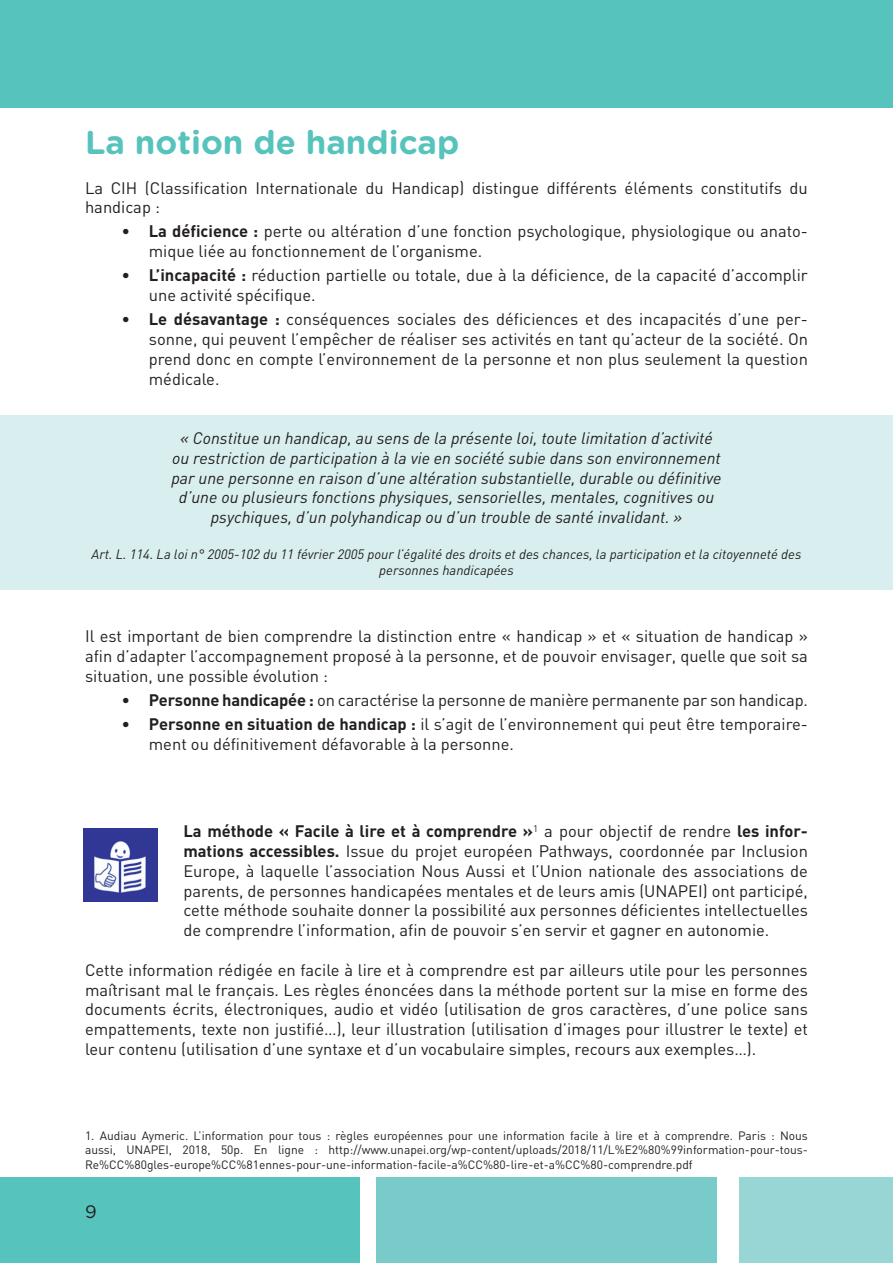
<style>
.page{position:relative;width:893px;height:1263px;background:#fff}
.page>*{position:absolute;margin:0;border:0;box-sizing:border-box;transform-origin:0 0}
.t1{font:700 33px "Gotham Rounded";color:#56c3bd}
.t2{font:18px "Gotham Rounded";color:#231f20}
.t3{font:500 16.5px/19.8px "DIN";color:#231f20}
.t4{font:italic 16.5px/19.8px "DIN";color:#231f20;text-align:center}
.t5{font:italic 13.5px/16.2px "DIN";color:#231f20;text-align:center}
.t6{font:500 12px/14.4px "DIN";color:#231f20;text-align:justify}
.s1{font-weight:700}
</style>
<div class="page">
<div style="left:0;top:1178px;width:359px;height:85px;background:#56c3bd"></div>
<div style="left:0;top:0;width:893px;height:108px;background:#56c3bd"></div>
<div style="left:376px;top:1178px;width:340px;height:85px;background:#78cbc9"></div>
<div style="left:740px;top:1178px;width:153px;height:85px;background:#97d6d5"></div>
<div style="left:0;top:415px;width:893px;height:174px;background:#d9efef"></div>
<img style="left:83px;top:829px;width:74px;height:73px">
<h1 class="t1" style="left:85px;top:118px;width:376px">La notion de handicap</h1>
<p class="t3" style="left:85px;top:177px;width:724px">La CIH (Classification Internationale du Handicap) distingue différents éléments constitutifs du handicap :</p>
<p class="t3" style="left:149px;top:221px;width:661px;text-indent:-27px"><span class="s1">• La déficience :</span> perte ou altération d’une fonction psychologique, physiologique ou anato&shy;mique liée au fonctionnement de l’organisme.</p>
<p class="t3" style="left:149px;top:265px;width:661px;text-indent:-27px"><span class="s1">• L’incapacité :</span> réduction partielle ou totale, due à la déficience, de la capacité d’accomplir une activité spécifique.</p>
<p class="t3" style="left:149px;top:309px;width:661px;text-align:justify;text-indent:-27px"><span class="s1">• Le désavantage :</span> conséquences sociales des déficiences et des incapacités d’une per&shy;sonne, qui peuvent l’empêcher de réaliser ses activités en tant qu’acteur de la société. On prend donc en compte l’environnement de la personne et non plus seulement la question médicale.</p>
<p class="t4" style="left:171px;top:428px;width:552px">« Constitue un handicap, au sens de la présente loi, toute limitation d’activité ou restriction de participation à la vie en société subie dans son environnement par une personne en raison d’une altération substantielle, durable ou définitive d’une ou plusieurs fonctions physiques, sensorielles, mentales, cognitives ou psychiques, d’un polyhandicap ou d’un trouble de santé invalidant. »</p>
<p class="t5" style="left:92px;top:546px;width:711px">Art. L. 114. La loi n° 2005-102 du 11 février 2005 pour l’égalité des droits et des chances, la participation et la citoyenneté des personnes handicapées</p>
<p class="t3" style="left:85px;top:626px;width:724px;text-align:justify">Il est important de bien comprendre la distinction entre « handicap » et « situation de handicap » afin d’adapter l’accompagnement proposé à la personne, et de pouvoir envisager, quelle que soit sa situation, une possible évolution :</p>
<p class="t3" style="left:122px;top:689px;width:688px"><span class="s1">• Personne handicapée :</span> on caractérise la personne de manière permanente par son handicap.</p>
<p class="t3" style="left:149px;top:713px;width:661px;text-indent:-27px"><span class="s1">• Personne en situation de handicap :</span> il s’agit de l’environnement qui peut être temporaire&shy;ment ou définitivement défavorable à la personne.</p>
<p class="t3" style="left:183px;top:821px;width:626px;text-align:justify"><span class="s1">La méthode « Facile à lire et à comprendre »</span><sup>1</sup> a pour objectif de rendre <span class="s1">les infor&shy;mations accessibles.</span> Issue du projet européen Pathways, coordonnée par Inclusion Europe, à laquelle l’association Nous Aussi et l’Union nationale des associations de parents, de personnes handicapées mentales et de leurs amis (UNAPEI) ont participé, cette méthode souhaite donner la possibilité aux personnes déficientes intellectuelles de comprendre l’information, afin de pouvoir s’en servir et gagner en autonomie.</p>
<p class="t3" style="left:85px;top:960px;width:724px;text-align:justify">Cette information rédigée en facile à lire et à comprendre est par ailleurs utile pour les personnes maîtrisant mal le français. Les règles énoncées dans la méthode portent sur la mise en forme des documents écrits, électroniques, audio et vidéo (utilisation de gros caractères, d’une police sans empattements, texte non justifié…), leur illustration (utilisation d’images pour illustrer le texte) et leur contenu (utilisation d’une syntaxe et d’un vocabulaire simples, recours aux exemples…).</p>
<p class="t6" style="left:85px;top:1128px;width:724px">1. Audiau Aymeric. L’information pour tous : règles européennes pour une information facile à lire et à comprendre. Paris : Nous aussi, UNAPEI, 2018, 50p. En ligne : http://www.unapei.org/wp-content/uploads/2018/11/L%E2%80%99information-pour-tous-Re%CC%80gles-europe%CC%81ennes-pour-une-information-facile-a%CC%80-lire-et-a%CC%80-comprendre.pdf</p>
<p class="t2" style="left:85px;top:1199px;width:13px">9</p>
</div>
